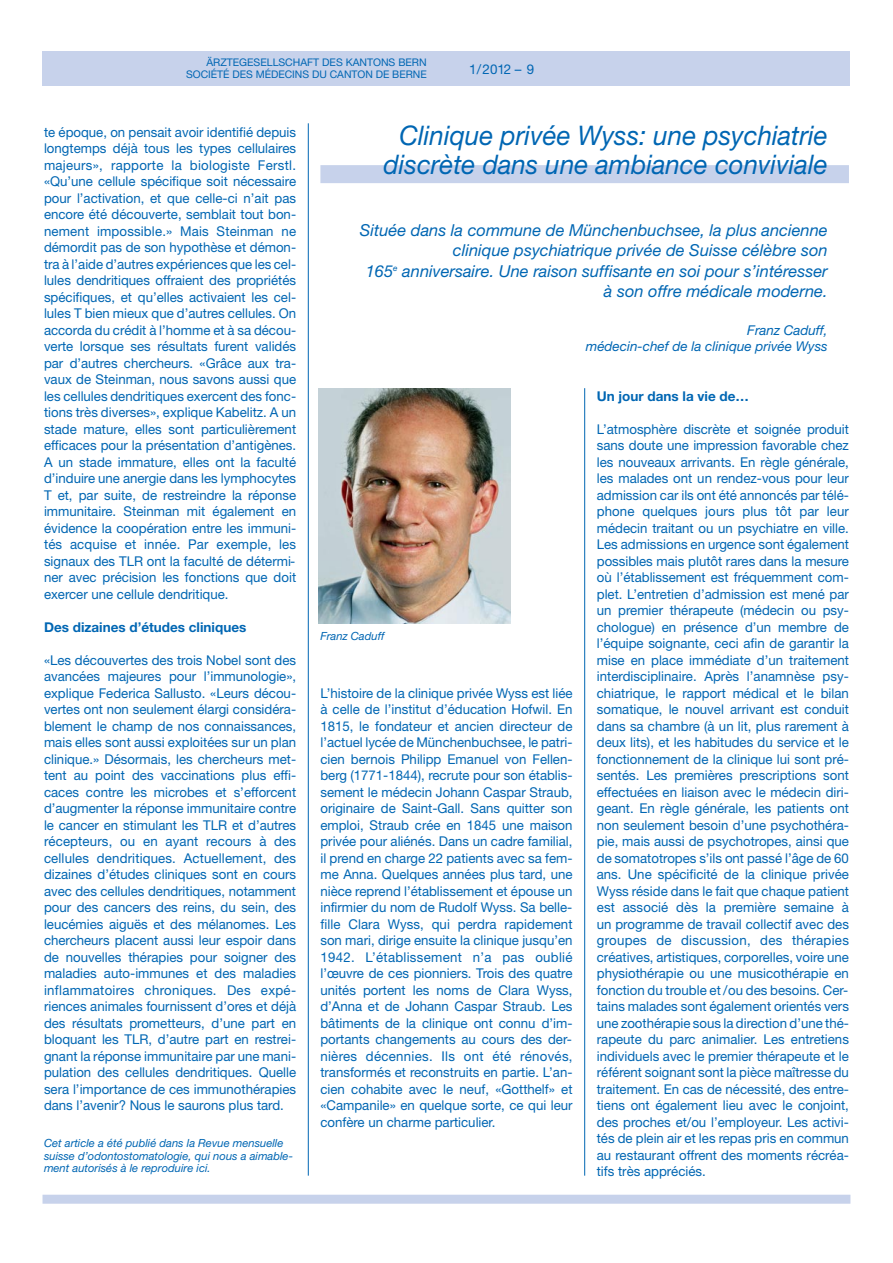
<style>
.page{position:relative;width:893px;height:1263px;background:#fff}
.page>*{position:absolute;margin:0;border:0;box-sizing:border-box;transform-origin:0 0}
.t1{font:italic 27px/28.8px "Helvetica Neue LT";color:#0066b3;text-align:center;scale:.96 1}
.t2{font:italic 16.5px/20.7px "Helvetica Neue LT";color:#0066b3;text-align:right}
.t3{font:13.5px/16.5px "Helvetica Neue LT";color:#0066b3;text-align:justify}
.t4{font:700 13.5px "Helvetica Neue LT";color:#0066b3}
.t5{font:italic 13.5px/16.5px "Helvetica Neue LT";color:#0066b3;text-align:right}
.t6{font:italic 11.25px/12.3px "Helvetica Neue LT";color:#0066b3}
.t7{font:10.5px/12px "Helvetica Neue LT";color:#0066b3;text-align:right}
</style>
<div class="page">
<div style="left:43px;top:1195px;width:807px;height:9px;background:#c7d2eb"></div>
<div style="left:43px;top:51px;width:807px;height:34px;background:#c7d2eb"></div>
<div style="left:320px;top:165px;width:529px;height:18px;background:#c7d2eb"></div>
<hr style="left:308px;top:123px;width:1px;height:1053px;background:#0066b3">
<hr style="left:584px;top:388px;width:1px;height:788px;background:#0066b3">
<img style="left:319px;top:388px;width:191px;height:235px">
<p class="t7" style="left:186px;top:58px;width:242px">ÄRZTEGESELLSCHAFT DES KANTONS BERN<br>SOCIÉTÉ DES MÉDECINS DU CANTON DE BERNE</p>
<p class="t3" style="left:469px;top:62px;width:66px">1/2012 – 9</p>
<p class="t3" style="left:44px;top:125px;width:254px">te époque, on pensait avoir identifié depuis longtemps déjà tous les types cellulaires majeurs», rapporte la biologiste Ferstl. «Qu’une cellule spécifique soit nécessaire pour l’activation, et que celle-ci n’ait pas encore été découverte, semblait tout bon&shy;nement impossible.» Mais Steinman ne démordit pas de son hypothèse et démon&shy;tra à l’aide d’autres expériences que les cel&shy;lules dendritiques offraient des propriétés spécifiques, et qu’elles activaient les cel&shy;lules T bien mieux que d’autres cellules. On accorda du crédit à l’homme et à sa décou&shy;verte lorsque ses résultats furent validés par d’autres chercheurs. «Grâce aux tra&shy;vaux de Steinman, nous savons aussi que les cellules dendritiques exercent des fonc&shy;tions très diverses», explique Kabelitz. A un stade mature, elles sont particulièrement efficaces pour la présentation d’antigènes.<br>A un stade immature, elles ont la faculté d’induire une anergie dans les lymphocytes T et, par suite, de restreindre la réponse immunitaire. Steinman mit également en évidence la coopération entre les immuni&shy;tés acquise et innée. Par exemple, les signaux des TLR ont la faculté de détermi&shy;ner avec précision les fonctions que doit exercer une cellule dendritique.</p>
<p class="t4" style="left:44px;top:622px;width:204px">Des dizaines d’études cliniques</p>
<p class="t3" style="left:44px;top:653px;width:254px">«Les découvertes des trois Nobel sont des avancées majeures pour l’immunologie», explique Federica Sallusto. «Leurs décou&shy;vertes ont non seulement élargi considéra&shy;blement le champ de nos connaissances, mais elles sont aussi exploitées sur un plan clinique.» Désormais, les chercheurs met&shy;tent au point des vaccinations plus effi&shy;caces contre les microbes et s’efforcent d’augmenter la réponse immunitaire contre le cancer en stimulant les TLR et d’autres récepteurs, ou en ayant recours à des cellules dendritiques. Actuellement, des dizaines d’études cliniques sont en cours avec des cellules dendritiques, notamment pour des cancers des reins, du sein, des leucémies aiguës et des mélanomes. Les chercheurs placent aussi leur espoir dans de nouvelles thérapies pour soigner des maladies auto-immunes et des maladies inflammatoires chroniques. Des expé&shy;riences animales fournissent d’ores et déjà des résultats prometteurs, d’une part en bloquant les TLR, d’autre part en restrei&shy;gnant la réponse immunitaire par une mani&shy;pulation des cellules dendritiques. Quelle sera l’importance de ces immunothérapies dans l’avenir? Nous le saurons plus tard.</p>
<p class="t6" style="left:44px;top:1138px;width:251px">Cet article a été publié dans la Revue mensuelle suisse d’odontostomatologie, qui nous a aimable&shy;ment autorisés à le reproduire ici.</p>
<h1 class="t1" style="left:383px;top:124px;width:464px">Clinique privée Wyss: une psychiatrie discrète dans une ambiance conviviale</h1>
<p class="t2" style="left:360px;top:221px;width:469px">Située dans la commune de Münchenbuchsee, la plus ancienne clinique psychiatrique privée de Suisse célèbre son<br>165<sup>e</sup> anniversaire. Une raison suffisante en soi pour s’intéresser à son offre médicale moderne.</p>
<p class="t5" style="left:586px;top:323px;width:243px">Franz Caduff,<br>médecin-chef de la clinique privée Wyss</p>
<p class="t6" style="left:320px;top:631px;width:65px">Franz Caduff</p>
<p class="t3" style="left:320px;top:686px;width:254px">L’histoire de la clinique privée Wyss est liée à celle de l’institut d’éducation Hofwil. En 1815, le fondateur et ancien directeur de l’actuel lycée de Münchenbuchsee, le patri&shy;cien bernois Philipp Emanuel von Fellen&shy;berg (1771-1844), recrute pour son établis&shy;sement le médecin Johann Caspar Straub, originaire de Saint-Gall. Sans quitter son emploi, Straub crée en 1845 une maison privée pour aliénés. Dans un cadre familial, il prend en charge 22 patients avec sa fem&shy;me Anna. Quelques années plus tard, une nièce reprend l’établissement et épouse un infirmier du nom de Rudolf Wyss. Sa belle&shy;fille Clara Wyss, qui perdra rapidement son mari, dirige ensuite la clinique jusqu’en 1942. L’établissement n’a pas oublié l’œuvre de ces pionniers. Trois des quatre unités portent les noms de Clara Wyss, d’Anna et de Johann Caspar Straub. Les bâtiments de la clinique ont connu d’im&shy;portants changements au cours des der&shy;nières décennies. Ils ont été rénovés, transformés et reconstruits en partie. L’an&shy;cien cohabite avec le neuf, «Gotthelf» et «Campanile» en quelque sorte, ce qui leur confère un charme particulier.</p>
<p class="t4" style="left:597px;top:391px;width:154px">Un jour dans la vie de…</p>
<p class="t3" style="left:597px;top:422px;width:254px">L’atmosphère discrète et soignée produit sans doute une impression favorable chez les nouveaux arrivants. En règle générale, les malades ont un rendez-vous pour leur admission car ils ont été annoncés par télé&shy;phone quelques jours plus tôt par leur médecin traitant ou un psychiatre en ville.<br>Les admissions en urgence sont également possibles mais plutôt rares dans la mesure où l’établissement est fréquemment com&shy;plet. L’entretien d’admission est mené par un premier thérapeute (médecin ou psy&shy;chologue) en présence d’un membre de l’équipe soignante, ceci afin de garantir la mise en place immédiate d’un traitement interdisciplinaire. Après l’anamnèse psy&shy;chiatrique, le rapport médical et le bilan somatique, le nouvel arrivant est conduit dans sa chambre (à un lit, plus rarement à deux lits), et les habitudes du service et le fonctionnement de la clinique lui sont pré&shy;sentés. Les premières prescriptions sont effectuées en liaison avec le médecin diri&shy;geant. En règle générale, les patients ont non seulement besoin d’une psychothéra&shy;pie, mais aussi de psychotropes, ainsi que de somatotropes s’ils ont passé l’âge de 60 ans. Une spécificité de la clinique privée Wyss réside dans le fait que chaque patient est associé dès la première semaine à un programme de travail collectif avec des groupes de discussion, des thérapies créatives, artistiques, corporelles, voire une physiothérapie ou une musicothérapie en fonction du trouble et /ou des besoins. Cer&shy;tains malades sont également orientés vers une zoothérapie sous la direction d’une thé&shy;rapeute du parc animalier. Les entretiens individuels avec le premier thérapeute et le référent soignant sont la pièce maîtresse du traitement. En cas de nécessité, des entre&shy;tiens ont également lieu avec le conjoint, des proches et/ou l’employeur. Les activi&shy;tés de plein air et les repas pris en commun au restaurant offrent des moments récréa&shy;tifs très appréciés.</p>
</div>
